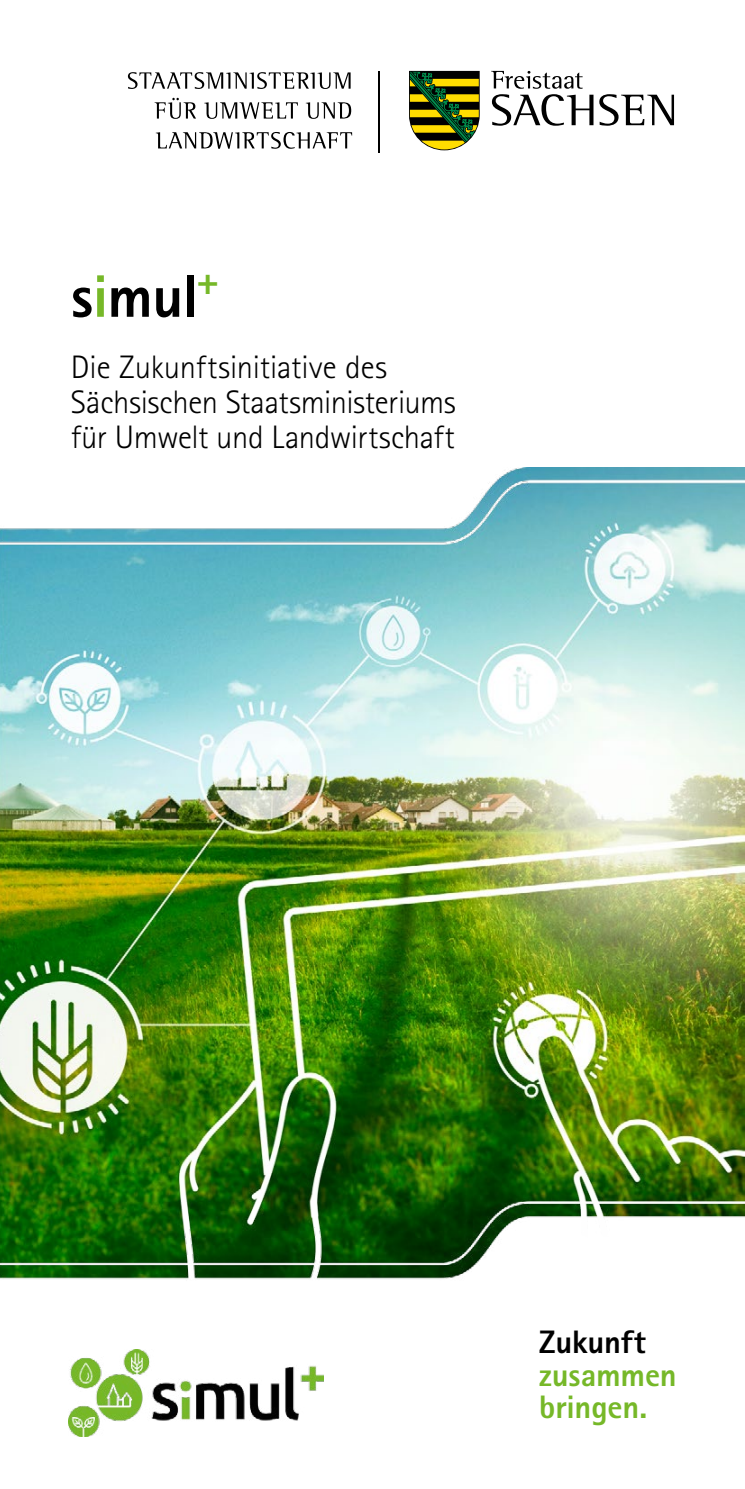
<style>
.page{position:relative;width:745px;height:1489px;background:#fff}
.page>*{position:absolute;margin:0;border:0;box-sizing:border-box;transform-origin:0 0}
.t1{font:800 60px "Rotis Sans Serif Pro";letter-spacing:-.015em;color:#000}
.t2{font:300 32.5px/35px "Rotis Sans Serif Pro";letter-spacing:-.01em;color:#000}
.t3{font:800 32.5px/32.5px "Rotis Sans Serif Pro";letter-spacing:-.005em;color:#76b828}
.s1{color:#76b828}
.s2{color:#000}
</style>
<div class="page">
<svg style="left:599px;top:94px;width:74px;height:32px"></svg>
<svg style="left:491px;top:71px;width:102px;height:55px"></svg>
<svg style="left:409px;top:71px;width:70px;height:79px;background:#666f21"></svg>
<hr style="left:378px;top:71px;width:1px;height:81px;background:#000">
<svg style="left:128px;top:72px;width:222px;height:17px"></svg>
<svg style="left:154px;top:98px;width:42px;height:21px"></svg>
<svg style="left:204px;top:102px;width:94px;height:17px"></svg>
<svg style="left:305px;top:102px;width:46px;height:17px"></svg>
<svg style="left:156px;top:132px;width:196px;height:17px"></svg>
<img style="left:68px;top:1349px;width:255px;height:87px">
<img style="left:0;top:468px;width:744px;height:811px">
<p class="t1" style="left:71px;top:258px;width:150px">s<span class="s1">i</span>mul<sup>+</sup></p>
<p class="t2" style="left:71px;top:350px;width:386px">Die Zukunftsinitiative des<br>Sächsischen Staatsministeriums für Umwelt und Landwirtschaft</p>
<p class="t3" style="left:539px;top:1325px;width:139px"><span class="s2">Zukunft </span>zusammen bringen.</p>
</div>
